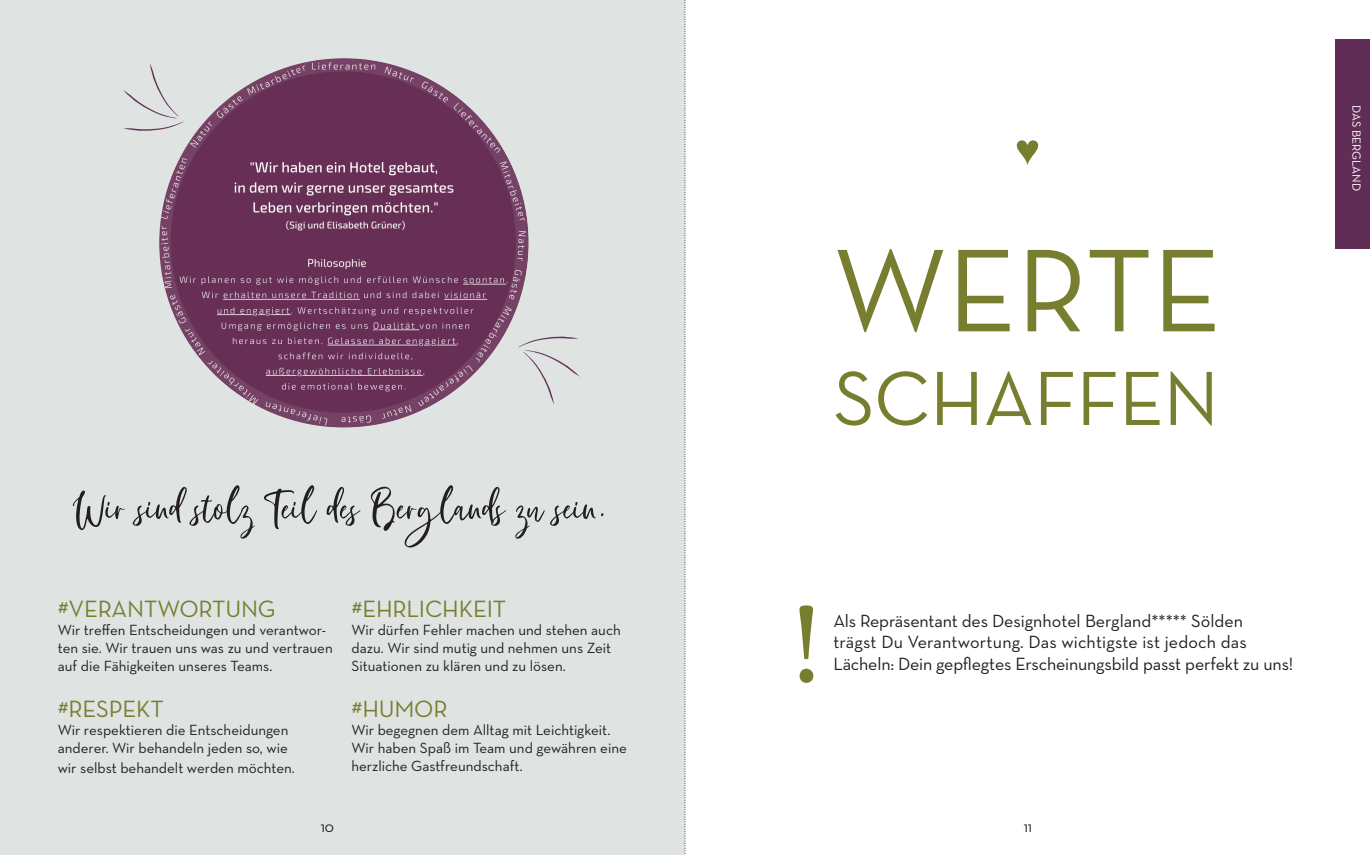
<style>
.page{position:relative;width:1370px;height:855px;background:#fff}
.page>*{position:absolute;margin:0;border:0;box-sizing:border-box;transform-origin:0 0}
.t1{font:119.7px "Neutra Text";color:#787e30}
.t2{font:80.1px "Manilla Script";color:#231f20}
.t3{font:78px "Neutra Text";letter-spacing:-.01em;color:#787e30}
.t4{font:24px "Neutra Text";letter-spacing:-.01em;color:#787e30}
.t5{font:18px "Neutra Text";letter-spacing:-.01em;color:#231f20}
.t6{font:18px "Neutra Text";letter-spacing:.01em;color:#231f20}
.t7{font:15px/18px "Neutra Text";color:#231f20}
.t8{font:12px "Neutra Text";color:#fff}
</style>
<div class="page">
<div style="left:0;top:0;width:685px;height:855px;background:#dfe3e2"></div>
<svg style="left:799px;top:605px;width:14px;height:78px"></svg>
<svg style="left:1016px;top:140px;width:22px;height:25px"></svg>
<img style="left:159px;top:58px;width:369px;height:369px;border-radius:185px">
<svg style="left:123px;top:63px;width:61px;height:68px"></svg>
<svg style="left:518px;top:336px;width:62px;height:68px"></svg>
<div style="left:1335px;top:40px;width:34px;height:209px;background:#602d57"></div>
<svg style="left:684px;top:0;width:2px;height:854px"></svg>
<p class="t2" style="left:73px;top:483px;width:541px">Wir sind stolz Teil des Berglands zu sein.</p>
<p class="t4" style="left:58px;top:594px;width:219px">#VERANTWORTUNG</p>
<p class="t7" style="left:58px;top:620px;width:276px">Wir treffen Entscheidungen und verantwor&shy;ten sie. Wir trauen uns was zu und vertrauen auf die Fähigkeiten unseres Teams.</p>
<p class="t4" style="left:58px;top:694px;width:108px">#RESPEKT</p>
<p class="t7" style="left:58px;top:721px;width:232px">Wir respektieren die Entscheidungen</p>
<p class="t7" style="left:58px;top:739px;width:231px">anderer. Wir behandeln jeden so, wie</p>
<p class="t7" style="left:58px;top:759px;width:238px">wir selbst behandelt werden möchten.</p>
<p class="t4" style="left:351px;top:594px;width:156px">#EHRLICHKEIT</p>
<p class="t7" style="left:351px;top:620px;width:271px">Wir dürfen Fehler machen und stehen auch dazu. Wir sind mutig und nehmen uns Zeit<br>Situationen zu klären und zu lösen.</p>
<p class="t4" style="left:351px;top:694px;width:98px">#HUMOR</p>
<p class="t7" style="left:351px;top:721px;width:260px">Wir begegnen dem Alltag mit Leichtigkeit.</p>
<p class="t7" style="left:351px;top:739px;width:277px">Wir haben Spaß im Team und gewähren eine herzliche Gastfreundschaft.</p>
<p class="t1" style="left:833px;top:218px;width:390px">WERTE</p>
<p class="t3" style="left:833px;top:351px;width:387px">SCHAFFEN</p>
<p class="t5" style="left:833px;top:610px;width:411px">Als Repräsentant des Designhotel Bergland***** Sölden</p>
<p class="t6" style="left:833px;top:631px;width:415px">trägst Du Verantwortung. Das wichtigste ist jedoch das</p>
<p class="t5" style="left:833px;top:653px;width:461px">Lächeln: Dein gepflegtes Erscheinungsbild passt perfekt zu uns!</p>
<p class="t7" style="left:321px;top:818px;width:15px">10</p>
<p class="t7" style="left:1023px;top:818px;width:10px">11</p>
<p class="t8" style="left:1363px;top:105px;width:87px;rotate:90deg">DAS BERGLAND</p>
</div>
